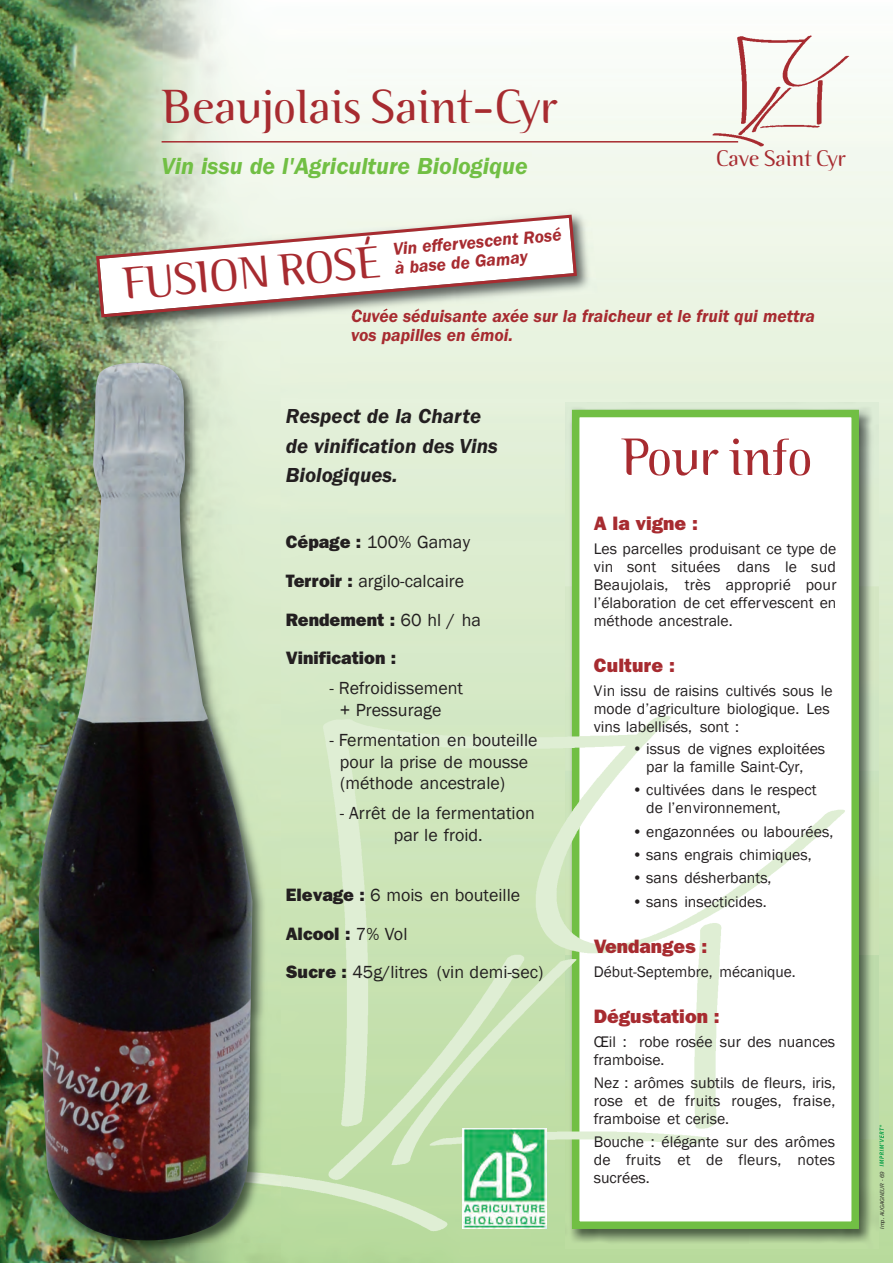
<style>
.page{position:relative;width:893px;height:1263px;background:#fff}
.page>*{position:absolute;margin:0;border:0;box-sizing:border-box;transform-origin:0 0}
.t1{font:300 52.5px "Binary ITC";color:#a72b30}
.t2{font:300 47.85px "Binary ITC";color:#a72b30}
.t3{font:300 45px "Binary ITC";color:#a72b30}
.t4{font:italic 600 24px "Franklin Gothic";color:#71bf44}
.t5{font:300 22.5px "Binary ITC";color:#a72b30}
.t6{font:italic 600 21px/29.4px "Franklin Gothic";color:#231f20}
.t7{font:800 19.5px "Franklin Gothic";color:#a72b30}
.t8{font:18px/21.6px "Franklin Gothic";color:#231f20}
.t9{font:italic 600 18px/19.5px "Franklin Gothic";color:#a72b30}
.t10{font:800 18px/38.5px "Franklin Gothic";color:#231f20}
.t11{font:15.75px/18px "Franklin Gothic";color:#231f20;text-align:justify}
.t12{font:italic 6px "Franklin Gothic";color:#231f20}
.s1{font-weight:400}
.s2{font-weight:800}
</style>
<div class="page">
<img style="left:0;top:0;width:893px;height:1263px">
<img style="left:565px;top:403px;width:314px;height:846px">
<div style="left:579px;top:417px;width:272px;height:804px;background:#fff"></div>
<div style="left:572px;top:410px;width:287px;height:819px;border:8px solid #71bf44"></div>
<hr style="left:162px;top:141px;width:576px;height:2px;background:#a72b30">
<img style="left:709px;top:30px;width:147px;height:127px">
<img style="left:281px;top:704px;width:598px;height:538px">
<img style="left:88px;top:207px;width:510px;height:131px">
<svg style="left:94px;top:213px;width:485px;height:106px"></svg>
<svg style="left:879px;top:1125px;width:5px;height:41px"></svg>
<img style="left:6px;top:341px;width:275px;height:920px">
<img style="left:158px;top:704px;width:123px;height:538px">
<img style="left:38px;top:362px;width:214px;height:879px">
<img style="left:462px;top:1128px;width:84px;height:101px">
<h2 class="t2" style="left:162px;top:79px;width:398px">Beaujolais Saint-Cyr</h2>
<h3 class="t4" style="left:162px;top:158px;width:368px">Vin issu de l'Agriculture Biologique</h3>
<h3 class="t3" style="left:121px;top:258px;width:259px;rotate:-5deg">FUSION ROSÉ</h3>
<p class="t9" style="left:393px;top:241px;width:170px;rotate:-5deg">Vin effervescent Rosé à base de Gamay</p>
<h3 class="t5" style="left:716px;top:145px;width:131px">Cave Saint Cyr</h3>
<p class="t9" style="left:351px;top:307px;width:466px">Cuvée séduisante axée sur la fraicheur et le fruit qui mettra vos papilles en émoi.</p>
<h3 class="t6" style="left:286px;top:403px;width:214px">Respect de la Charte de vinification des Vins<br>Biologiques.</h3>
<p class="t10" style="left:286px;top:524px;width:197px">Cépage : <span class="s1">100% Gamay<br></span>Terroir : <span class="s1">argilo-calcaire<br></span>Rendement : <span class="s1">60 hl / ha<br></span>Vinification :</p>
<p class="t8" style="left:340px;top:678px;width:125px;text-indent:-10px">- Refroidissement + Pressurage</p>
<p class="t8" style="left:340px;top:730px;width:199px;text-indent:-10px">- Fermentation en bouteille pour la prise de mousse (méthode ancestrale)</p>
<p class="t8" style="left:340px;top:803px;width:197px;text-align:center">- Arrêt de la fermentation par le froid.</p>
<p class="t8" style="left:286px;top:876px;width:259px;line-height:38.5px"><span class="s2">Elevage :</span> 6 mois en bouteille<br><span class="s2">Alcool :</span> 7% Vol<br><span class="s2">Sucre :</span> 45g/litres (vin demi-sec)</p>
<h1 class="t1" style="left:621px;top:426px;width:193px">Pour info</h1>
<p class="t7" style="left:594px;top:517px;width:106px">A la vigne :</p>
<p class="t11" style="left:594px;top:540px;width:244px">Les parcelles produisant ce type de vin sont situées dans le sud Beaujolais, très approprié pour l’élaboration de cet effervescent en méthode ancestrale.</p>
<p class="t7" style="left:594px;top:659px;width:83px">Culture :</p>
<p class="t11" style="left:594px;top:682px;width:240px;text-align:left">Vin issu de raisins cultivés sous le mode d’agriculture biologique. Les vins labellisés, sont :</p>
<p class="t11" style="left:632px;top:740px;width:195px;text-align:center">• issus de vignes exploitées par la famille Saint-Cyr,</p>
<p class="t11" style="left:646px;top:781px;width:172px;text-indent:-14px">• cultivées dans le respect de l’environnement,</p>
<p class="t11" style="left:632px;top:823px;width:203px">• engazonnées ou labourées,</p>
<p class="t11" style="left:632px;top:846px;width:181px">• sans engrais chimiques,</p>
<p class="t11" style="left:632px;top:869px;width:141px">• sans désherbants,</p>
<p class="t11" style="left:632px;top:893px;width:136px">• sans insecticides.</p>
<p class="t7" style="left:594px;top:940px;width:115px">Vendanges :</p>
<p class="t11" style="left:594px;top:963px;width:203px">Début-Septembre, mécanique.</p>
<p class="t7" style="left:594px;top:1010px;width:127px">Dégustation :</p>
<p class="t11" style="left:594px;top:1032px;width:243px">Œil : robe rosée sur des nuances framboise.</p>
<p class="t11" style="left:594px;top:1074px;width:243px">Nez : arômes subtils de fleurs, iris, rose et de fruits rouges, fraise, framboise et cerise.</p>
<p class="t11" style="left:594px;top:1133px;width:243px">Bouche : élégante sur des arômes de fruits et de fleurs, notes sucrées.</p>
<p class="t12" style="left:880px;top:1229px;width:59px;rotate:-90deg">Imp. AUGAGNEUR - 69</p>
</div>
